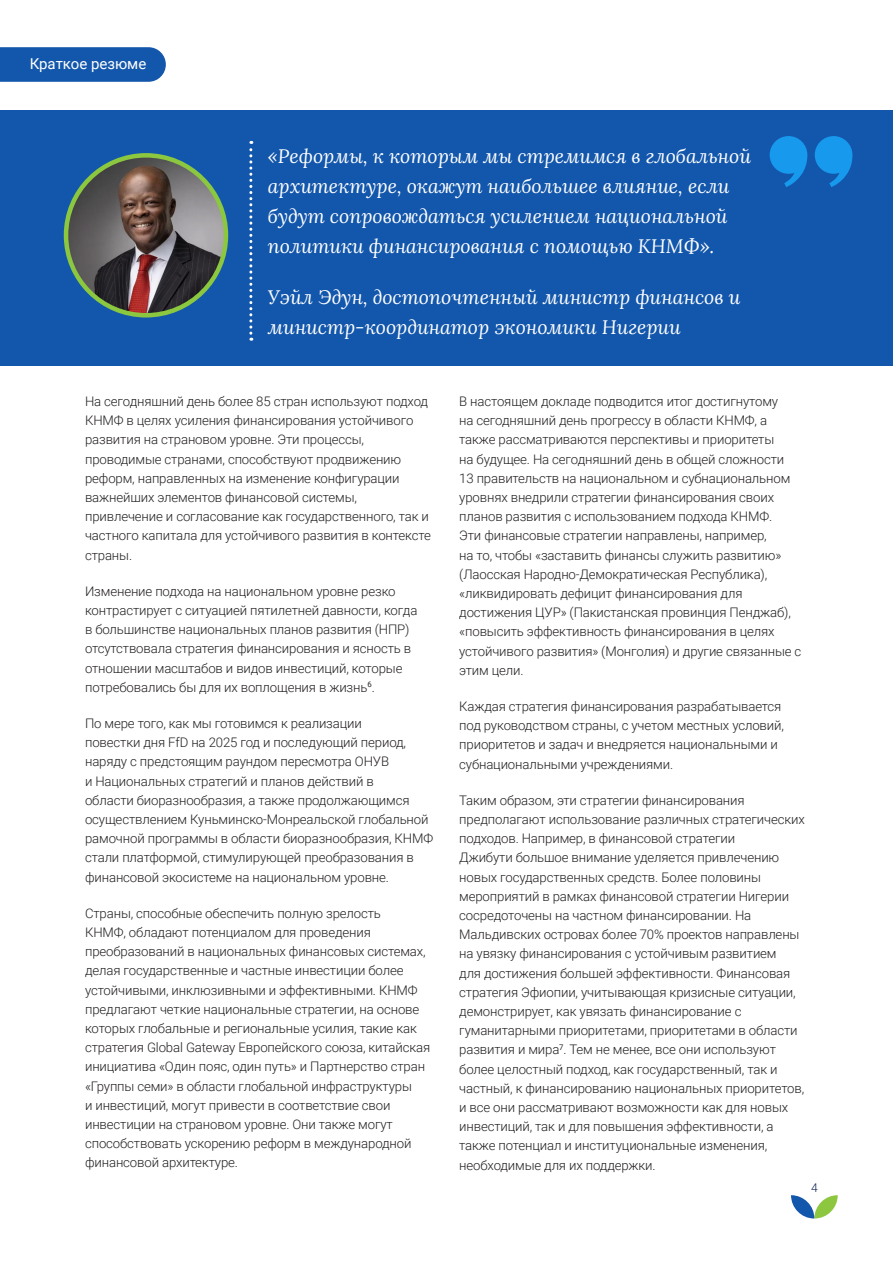
<style>
.page{position:relative;width:893px;height:1263px;background:#fff}
.page>*{position:absolute;margin:0;border:0;box-sizing:border-box;transform-origin:0 0}
.Quote-Ch-1{font:italic 19.5px/30px "Lora";color:#fff}
.t1{font:15px "Roboto";color:#fff}
.Body_text{font:300 13.2px/19.2px "Roboto";letter-spacing:-.01em;color:#231f20}
.t2{font:300 12px "Roboto";color:#0f2355}
</style>
<div class="page">
<svg style="left:791px;top:1195px;width:47px;height:23px"></svg>
<svg style="left:0;top:47px;width:166px;height:35px;background:#1b5cae"></svg>
<div style="left:0;top:111px;width:893px;height:255px;background:#1357ac"></div>
<svg style="left:249px;top:141px;width:3px;height:200px"></svg>
<img style="left:66px;top:155px;width:160px;height:160px;border-radius:80px">
<div style="left:64px;top:153px;width:164px;height:164px;border:4px solid #8bc83f;border-radius:50%"></div>
<svg style="left:770px;top:136px;width:37px;height:51px"></svg>
<svg style="left:815px;top:136px;width:37px;height:51px"></svg>
<p class="t1" style="left:30px;top:53px;width:118px">Краткое резюме</p>
<p class="Quote-Ch-1" style="left:268px;top:140px;width:485px">«Реформы, к которым мы стремимся в глобальной архитектуре, окажут наибольшее влияние, если будут сопровождаться усилением национальной политики финансирования с помощью КНМФ».</p>
<p class="Quote-Ch-1" style="left:268px;top:281px;width:474px">Уэйл Эдун, достопочтенный министр финансов и министр-координатор экономики Нигерии</p>
<p class="Body_text" style="left:85px;top:391px;width:347px">На сегодняшний день более 85 стран используют подход КНМФ в целях усиления финансирования устойчивого развития на страновом уровне. Эти процессы, проводимые странами, способствуют продвижению реформ, направленных на изменение конфигурации важнейших элементов финансовой системы, привлечение и согласование как государственного, так и частного капитала для устойчивого развития в контексте страны.</p>
<p class="Body_text" style="left:85px;top:581px;width:334px">Изменение подхода на национальном уровне резко контрастирует с ситуацией пятилетней давности, когда в большинстве национальных планов развития (НПР) отсутствовала стратегия финансирования и ясность в отношении масштабов и видов инвестиций, которые потребовались бы для их воплощения в жизнь<sup>6</sup>.</p>
<p class="Body_text" style="left:85px;top:713px;width:350px">По мере того, как мы готовимся к реализации<br>повестки дня FfD на 2025 год и последующий период, наряду с предстоящим раундом пересмотра ОНУВ<br>и Национальных стратегий и планов действий в<br>области биоразнообразия, а также продолжающимся осуществлением Куньминско-Монреальской глобальной рамочной программы в области биоразнообразия, КНМФ стали платформой, стимулирующей преобразования в финансовой экосистеме на национальном уровне.</p>
<p class="Body_text" style="left:85px;top:903px;width:347px">Страны, способные обеспечить полную зрелость<br>КНМФ, обладают потенциалом для проведения преобразований в национальных финансовых системах, делая государственные и частные инвестиции более устойчивыми, инклюзивными и эффективными. КНМФ предлагают четкие национальные стратегии, на основе которых глобальные и региональные усилия, такие как стратегия Global Gateway Европейского союза, китайская инициатива «Один пояс, один путь» и Партнерство стран «Группы семи» в области глобальной инфраструктуры<br>и инвестиций, могут привести в соответствие свои инвестиции на страновом уровне. Они также могут способствовать ускорению реформ в международной финансовой архитектуре.</p>
<p class="Body_text" style="left:459px;top:391px;width:344px">В настоящем докладе подводится итог достигнутому<br>на сегодняшний день прогрессу в области КНМФ, а также рассматриваются перспективы и приоритеты<br>на будущее. На сегодняшний день в общей сложности 13 правительств на национальном и субнациональном уровнях внедрили стратегии финансирования своих планов развития с использованием подхода КНМФ.<br>Эти финансовые стратегии направлены, например,<br>на то, чтобы «заставить финансы служить развитию» (Лаосская Народно-Демократическая Республика), «ликвидировать дефицит финансирования для достижения ЦУР» (Пакистанская провинция Пенджаб), «повысить эффективность финансирования в целях устойчивого развития» (Монголия) и другие связанные с этим цели.</p>
<p class="Body_text" style="left:459px;top:696px;width:326px">Каждая стратегия финансирования разрабатывается под руководством страны, с учетом местных условий, приоритетов и задач и внедряется национальными и субнациональными учреждениями.</p>
<p class="Body_text" style="left:459px;top:790px;width:347px">Таким образом, эти стратегии финансирования предполагают использование различных стратегических подходов. Например, в финансовой стратегии<br>Джибути большое внимание уделяется привлечению новых государственных средств. Более половины мероприятий в рамках финансовой стратегии Нигерии сосредоточены на частном финансировании. На Мальдивских островах более 70% проектов направлены на увязку финансирования с устойчивым развитием<br>для достижения большей эффективности. Финансовая стратегия Эфиопии, учитывающая кризисные ситуации, демонстрирует, как увязать финансирование с гуманитарными приоритетами, приоритетами в области развития и мира<sup>7</sup>. Тем не менее, все они используют более целостный подход, как государственный, так и частный, к финансированию национальных приоритетов, и все они рассматривают возможности как для новых инвестиций, так и для повышения эффективности, а также потенциал и институциональные изменения, необходимые для их поддержки.</p>
<p class="t2" style="left:811px;top:1179px;width:8px">4</p>
</div>
